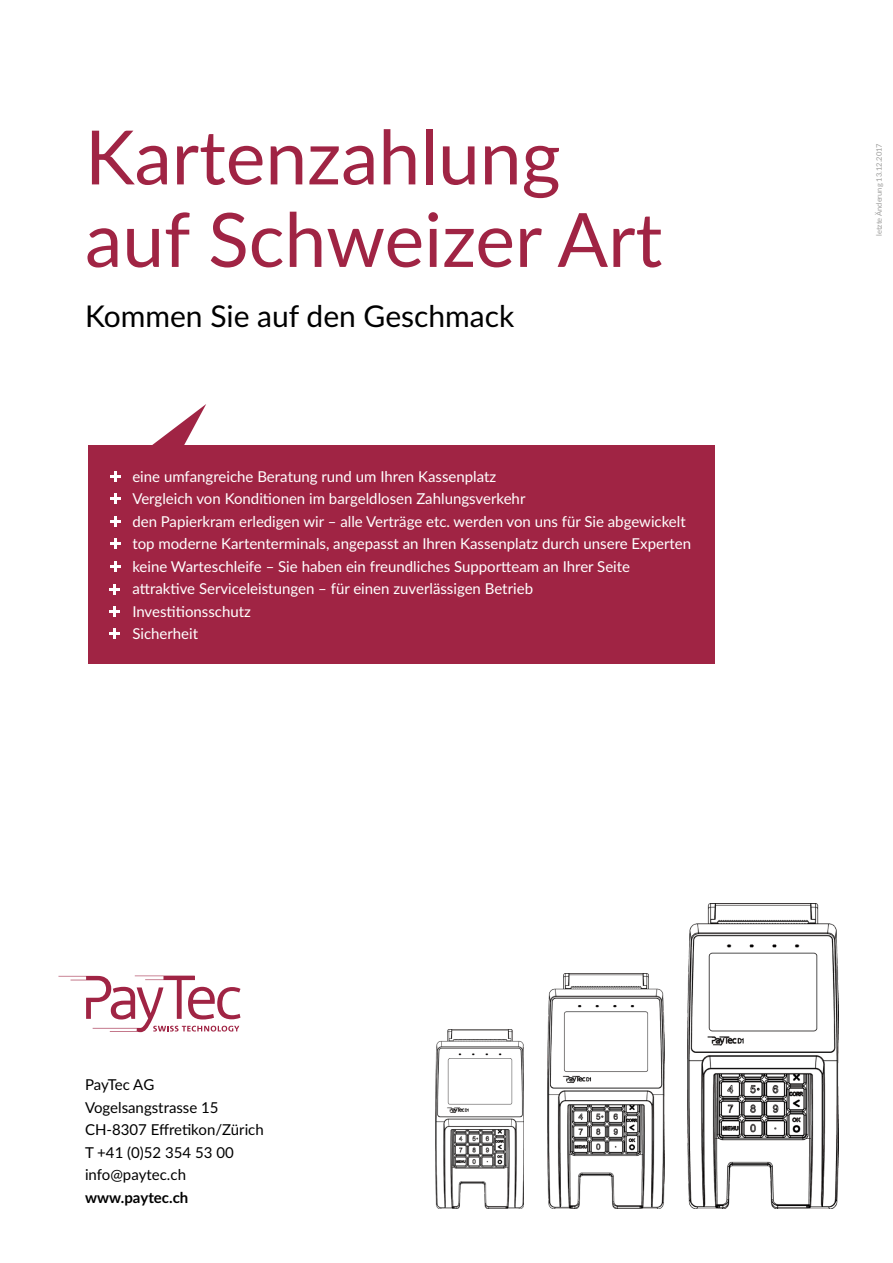
<style>
.page{position:relative;width:893px;height:1263px;background:#fff}
.page>*{position:absolute;margin:0;border:0;box-sizing:border-box;transform-origin:0 0}
.t1{font:75px/82.5px "Lato";color:#a02444}
.t2{font:30px "Lato";color:#000}
.t3{font:15px/22.5px "Lato";color:#fff}
.t4{font:15px/22.5px "Lato";color:#000}
.t5{font:700 15px "Lato";color:#000}
.t6{font:7.5px "Lato";color:#9d9d9c}
</style>
<div class="page">
<svg style="left:58px;top:976px;width:182px;height:56px"></svg>
<div style="left:89px;top:445px;width:626px;height:218px;background:#a02444"></div>
<svg style="left:152px;top:404px;width:54px;height:41px"></svg>
<svg style="left:110px;top:471px;width:11px;height:10px"></svg>
<svg style="left:110px;top:493px;width:11px;height:11px"></svg>
<svg style="left:110px;top:516px;width:11px;height:10px"></svg>
<svg style="left:110px;top:538px;width:11px;height:11px"></svg>
<svg style="left:110px;top:561px;width:11px;height:10px"></svg>
<svg style="left:109px;top:584px;width:11px;height:10px"></svg>
<svg style="left:109px;top:606px;width:11px;height:11px"></svg>
<svg style="left:109px;top:628px;width:11px;height:11px"></svg>
<img style="left:687px;top:903px;width:152px;height:306px">
<img style="left:547px;top:973px;width:117px;height:236px">
<img style="left:436px;top:1030px;width:87px;height:178px">
<h1 class="t1" style="left:85px;top:113px;width:579px">Kartenzahlung auf Schweizer Art</h1>
<h2 class="t2" style="left:85px;top:295px;width:431px">Kommen Sie auf den Geschmack</h2>
<p class="t3" style="left:132px;top:464px;width:560px">eine umfangreiche Beratung rund um Ihren Kassenplatz<br>Vergleich von Konditionen im bargeldlosen Zahlungsverkehr<br>den Papierkram erledigen wir – alle Verträge etc. werden von uns für Sie abgewickelt top moderne Kartenterminals, angepasst an Ihren Kassenplatz durch unsere Experten keine Warteschleife – Sie haben ein freundliches Supportteam an Ihrer Seite attraktive Serviceleistungen – für einen zuverlässigen Betrieb<br>Investitionsschutz<br>Sicherheit</p>
<p class="t4" style="left:85px;top:1073px;width:180px">PayTec AG<br>Vogelsangstrasse 15<br>CH-8307 Effretikon/Zürich<br>T +41 (0)52 354 53 00 info@paytec.ch</p>
<p class="t5" style="left:85px;top:1186px;width:105px">www.paytec.ch</p>
<p class="t6" style="left:874px;top:236px;width:94px;rotate:-90deg">letzte Änderung 13.12.2017</p>
</div>
